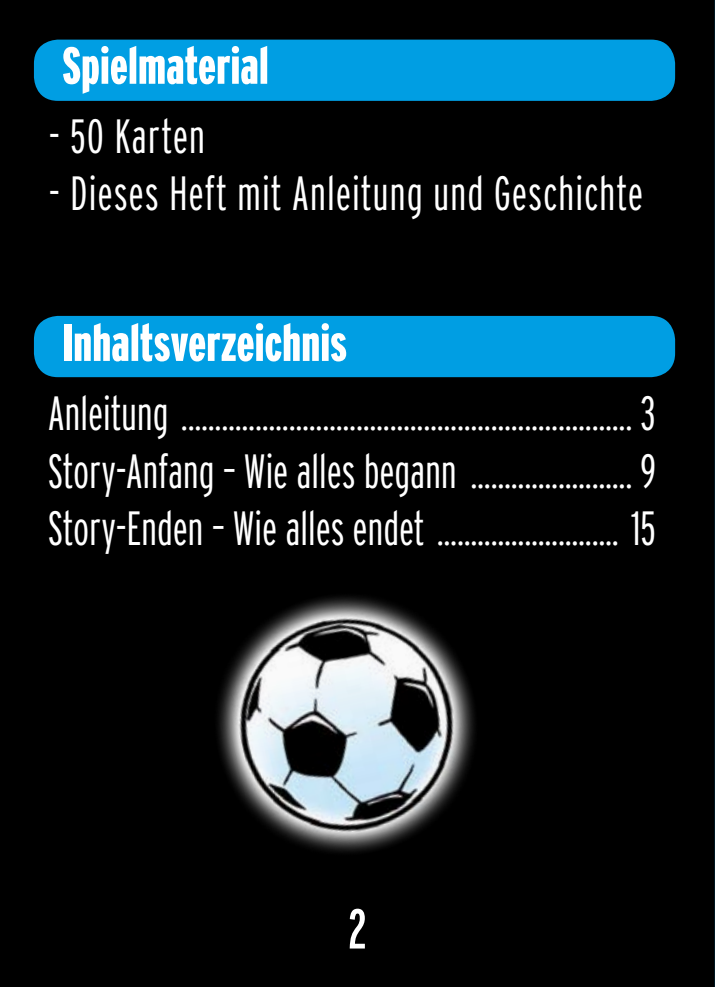
<style>
.page{position:relative;width:715px;height:987px;background:#fff}
.page>*{position:absolute;margin:0;border:0;box-sizing:border-box;transform-origin:0 0}
.SU-Text{font:extra-condensed 56px "Interstate";color:#fff}
.t1{font:900 extra-condensed 52px "Interstate";letter-spacing:.005em;color:#fff}
.Copy_fett_rot{font:300 extra-condensed 48px "Interstate";letter-spacing:-.005em;color:#fff}
.Copy_fett_rot-2{font:300 extra-condensed 48px "Interstate";letter-spacing:.015em;color:#fff}
</style>
<div class="page">
<div style="left:0;top:0;width:714px;height:986px;background:#000"></div>
<svg style="left:714px;top:0;width:1px;height:986px"></svg>
<div style="left:34px;top:40px;width:641px;height:61px;background:#009ee3;border-radius:24px"></div>
<div style="left:34px;top:316px;width:641px;height:61px;background:#009ee3;border-radius:24px"></div>
<img style="left:218px;top:597px;width:257px;height:255px">
<p class="t1" style="left:62px;top:37px;width:208px">Spielmaterial</p>
<p class="Copy_fett_rot-2" style="left:49px;top:109px;width:158px">- 50 Karten</p>
<p class="Copy_fett_rot-2" style="left:49px;top:166px;width:595px">- Dieses Heft mit Anleitung und Geschichte</p>
<p class="t1" style="left:62px;top:314px;width:286px">Inhaltsverzeichnis</p>
<p class="Copy_fett_rot" style="left:48px;top:386px;width:609px">Anleitung ................................................................... 3</p>
<p class="Copy_fett_rot" style="left:48px;top:443px;width:609px">Story-Anfang – Wie alles begann ........................ 9</p>
<p class="Copy_fett_rot" style="left:48px;top:501px;width:609px">Story-Enden – Wie alles endet ........................... 15</p>
<p class="SU-Text" style="left:348px;top:897px;width:20px">2</p>
</div>
